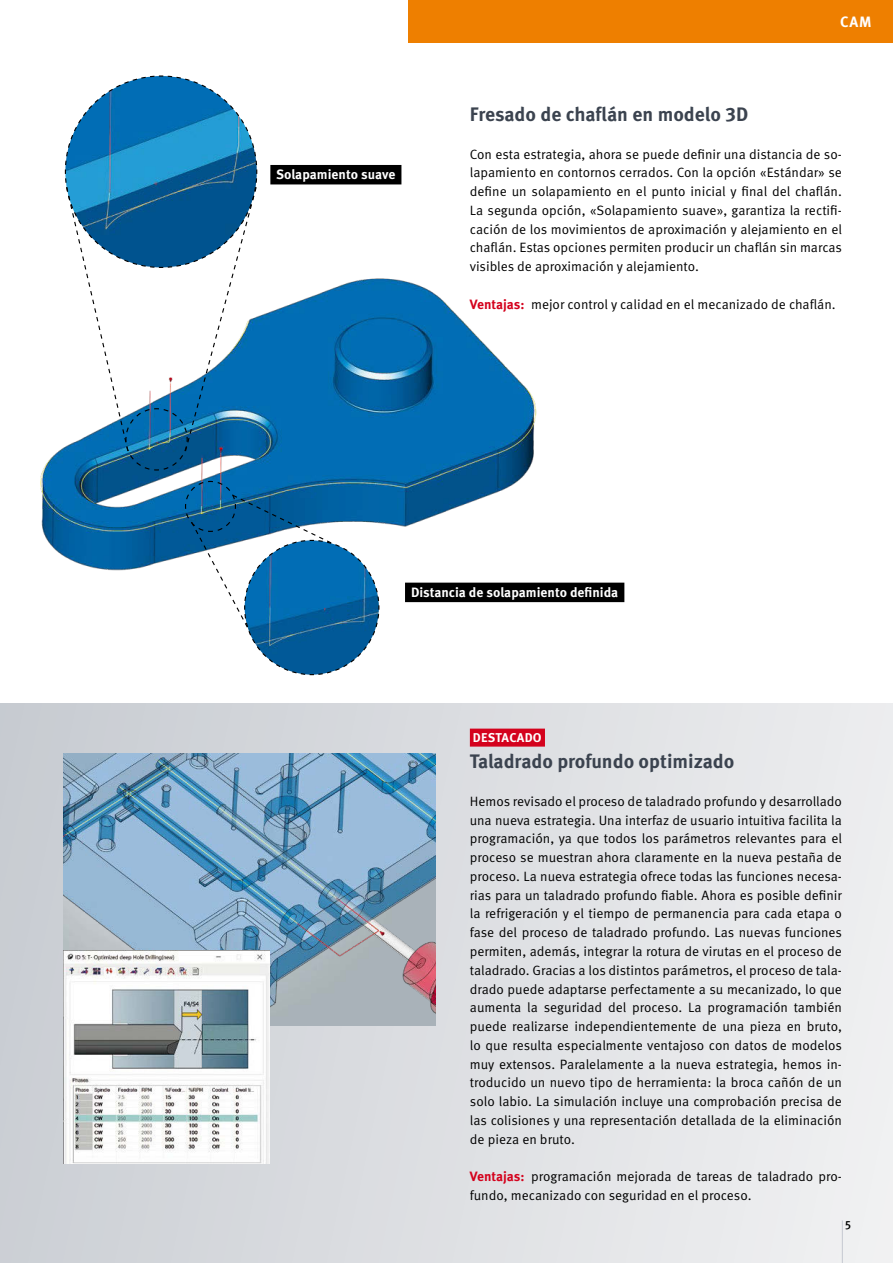
<style>
.page{position:relative;width:893px;height:1263px;background:#fff}
.page>*{position:absolute;margin:0;border:0;box-sizing:border-box;transform-origin:0 0}
.t1{font:700 19.5px "Meta Pro";color:#3b434f}
.t2{font:700 15px "Meta Pro";color:#fff}
.t3{font:13.5px/18.8px "Meta Pro";color:#000;text-align:justify}
.t4{font:700 13.5px "Meta Pro";color:#fff}
.t5{font:700 12.75px "Meta Pro";letter-spacing:.015em;color:#fff}
.t6{font:500 12px "Meta Pro";color:#000}
.s1{font-weight:700;color:#d4021d}
</style>
<div class="page">
<div style="left:0;top:704px;width:893px;height:559px;background:linear-gradient(to right,#cacdd3,#efeff1)"></div>
<div style="left:408px;top:0;width:485px;height:43px;background:#ee7f00"></div>
<div style="left:470px;top:729px;width:75px;height:18px;background:#d4021d"></div>
<img style="left:64px;top:754px;width:372px;height:272px">
<img style="left:40px;top:278px;width:519px;height:305px">
<svg style="left:64px;top:75px;width:194px;height:396px"></svg>
<svg style="left:184px;top:480px;width:196px;height:196px"></svg>
<div style="left:270px;top:165px;width:131px;height:19px;background:#000"></div>
<div style="left:405px;top:583px;width:219px;height:19px;background:#000"></div>
<img style="left:64px;top:951px;width:206px;height:212px">
<hr style="left:842px;top:1220px;width:1px;height:43px;background:#c5c9d0">
<p class="t4" style="left:276px;top:166px;width:121px">Solapamiento suave</p>
<p class="t2" style="left:840px;top:12px;width:33px">CAM</p>
<h1 class="t1" style="left:470px;top:102px;width:280px">Fresado de chaflán en modelo 3D</h1>
<p class="t3" style="left:470px;top:145px;width:374px">Con esta estrategia, ahora se puede definir una distancia de so&shy;lapamiento en contornos cerrados. Con la opción «Estándar» se define un solapamiento en el punto inicial y final del chaflán.<br>La segunda opción, «Solapamiento suave», garantiza la rectifi&shy;cación de los movimientos de aproximación y alejamiento en el chaflán. Estas opciones permiten producir un chaflán sin marcas visibles de aproximación y alejamiento.</p>
<p class="t3" style="left:470px;top:295px;width:367px"><span class="s1">Ventajas:</span> mejor control y calidad en el mecanizado de chaflán.</p>
<p class="t4" style="left:411px;top:584px;width:209px">Distancia de solapamiento definida</p>
<p class="t5" style="left:473px;top:730px;width:70px">DESTACADO</p>
<h1 class="t1" style="left:470px;top:749px;width:266px">Taladrado profundo optimizado</h1>
<p class="t3" style="left:470px;top:792px;width:374px">Hemos revisado el proceso de taladrado profundo y desarrollado una nueva estrategia. Una interfaz de usuario intuitiva facilita la programación, ya que todos los parámetros relevantes para el proceso se muestran ahora claramente en la nueva pestaña de proceso. La nueva estrategia ofrece todas las funciones necesa&shy;rias para un taladrado profundo fiable. Ahora es posible definir la refrigeración y el tiempo de permanencia para cada etapa o fase del proceso de taladrado profundo. Las nuevas funciones permiten, además, integrar la rotura de virutas en el proceso de taladrado. Gracias a los distintos parámetros, el proceso de tala&shy;drado puede adaptarse perfectamente a su mecanizado, lo que aumenta la seguridad del proceso. La programación también puede realizarse independientemente de una pieza en bruto, lo que resulta especialmente ventajoso con datos de modelos muy extensos. Paralelamente a la nueva estrategia, hemos in&shy;troducido un nuevo tipo de herramienta: la broca cañón de un solo labio. La simulación incluye una comprobación precisa de las colisiones y una representación detallada de la eliminación de pieza en bruto.</p>
<p class="t3" style="left:470px;top:1167px;width:374px"><span class="s1">Ventajas:</span> programación mejorada de tareas de taladrado pro&shy;fundo, mecanizado con seguridad en el proceso.</p>
<p class="t6" style="left:845px;top:1217px;width:8px">5</p>
</div>
